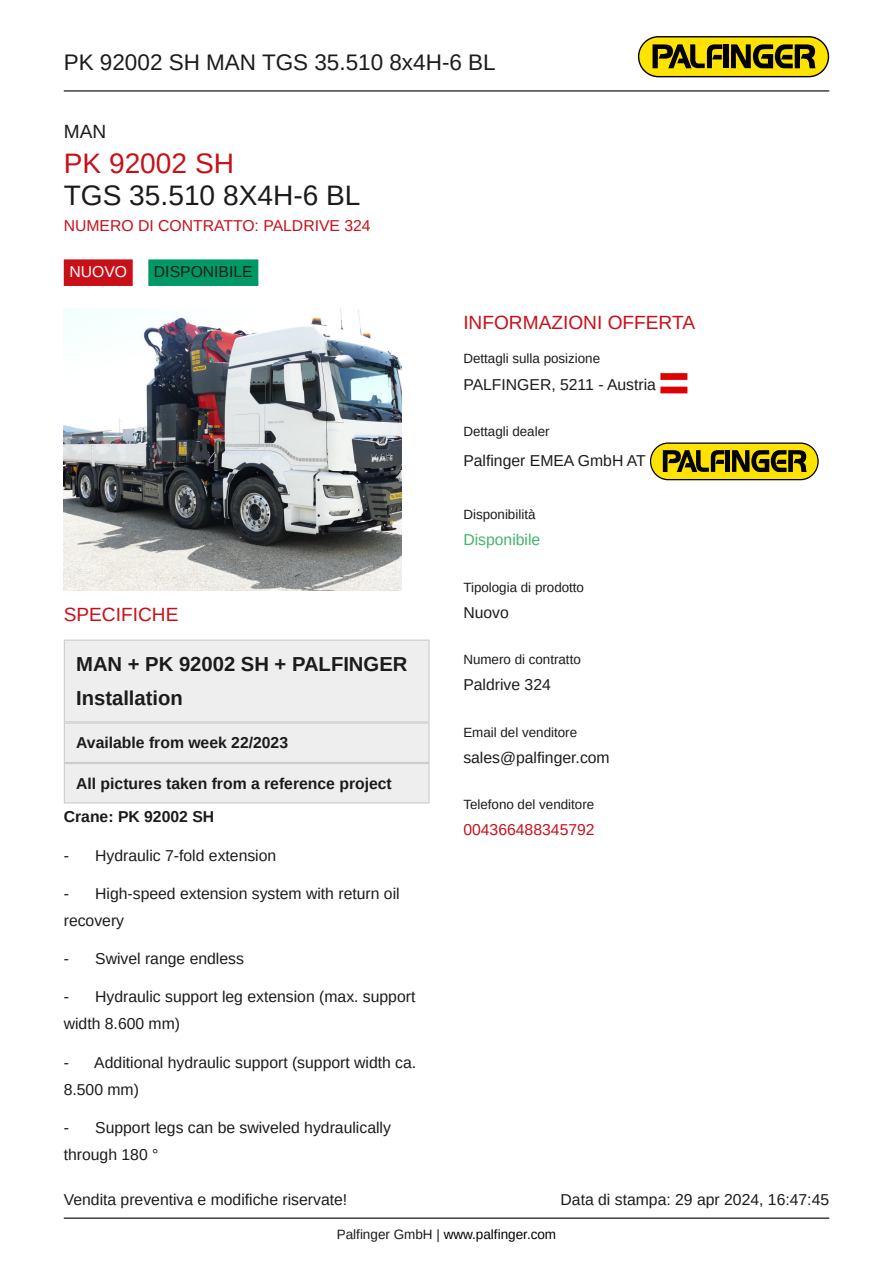
<style>
.page{position:relative;width:893px;height:1263px;background:#fff}
.page>*{position:absolute;margin:0;border:0;box-sizing:border-box;transform-origin:0 0}
.t1{font:28.2px "Arimo";color:#1b1b1b}
.t2{font:28.2px "Arimo";color:#c91019}
.t3{font:22.5px "Arimo";color:#1b1b1b}
.t4{font:20.25px/34.7px "Arimo";color:#1b1b1b}
.t5{font:19.2px "Arimo";color:#c91019}
.t6{font:19.2px "Arimo";color:#1b1b1b}
.t7{font:15.75px/27px "Arimo";color:#1b1b1b}
.t8{font:15.75px "Arimo";color:#c91019}
.t9{font:15.75px "Arimo";color:#43b36c}
.t10{font:15.75px "Arimo";color:#fff}
.t11{font:13.5px "Arimo";color:#000}
.t12{font:13.35px "Arimo";color:#1b1b1b}
.s1{color:#1b1b1b}
</style>
<div class="page">
<hr style="left:64px;top:90px;width:765px;height:1px;background:#000">
<hr style="left:64px;top:1217px;width:765px;height:2px;background:#000">
<svg style="left:638px;top:36px;width:191px;height:41px;background:#a3930b"></svg>
<div style="left:64px;top:259px;width:69px;height:27px;background:#c91019"></div>
<div style="left:148px;top:259px;width:110px;height:27px;background:#096"></div>
<img style="left:64px;top:309px;width:337px;height:281px">
<div style="left:64px;top:639px;width:366px;height:164px;background:#eee"></div>
<svg style="left:660px;top:373px;width:27px;height:20px"></svg>
<svg style="left:650px;top:442px;width:169px;height:38px;background:#a5940f"></svg>
<h2 class="t3" style="left:64px;top:53px;width:433px">PK 92002 SH MAN TGS 35.510 8x4H-6 BL</h2>
<p class="t6" style="left:64px;top:124px;width:44px">MAN</p>
<h1 class="t2" style="left:64px;top:152px;width:172px">PK 92002 SH</h1>
<h1 class="t1" style="left:64px;top:185px;width:298px">TGS 35.510 8X4H-6 BL</h1>
<p class="t8" style="left:64px;top:219px;width:308px">NUMERO DI CONTRATTO: PALDRIVE 324</p>
<p class="t10" style="left:69px;top:265px;width:59px">NUOVO</p>
<p class="t7" style="left:154px;top:259px;width:100px">DISPONIBILE</p>
<p class="t5" style="left:64px;top:607px;width:116px">SPECIFICHE</p>
<p class="t4" style="left:76px;top:647px;width:333px">MAN + PK 92002 SH + PALFINGER<br>Installation</p>
<p class="t7" style="left:76px;top:729px;width:213px">Available from week 22/2023</p>
<p class="t7" style="left:64px;top:767px;width:330px;line-height:33.8px;text-indent:12px">All pictures taken from a reference project<br>Crane: PK 92002 SH</p>
<p class="t7" style="left:64px;top:842px;width:7px">-</p>
<p class="t7" style="left:95px;top:842px;width:183px">Hydraulic 7-fold extension</p>
<p class="t7" style="left:64px;top:880px;width:7px">-</p>
<p class="t7" style="left:64px;top:880px;width:337px;text-indent:31px">High-speed extension system with return oil recovery</p>
<p class="t7" style="left:64px;top:945px;width:7px">-</p>
<p class="t7" style="left:95px;top:945px;width:150px">Swivel range endless</p>
<p class="t7" style="left:64px;top:984px;width:7px">-</p>
<p class="t7" style="left:64px;top:984px;width:353px;text-indent:31px">Hydraulic support leg extension (max. support width 8.600 mm)</p>
<p class="t7" style="left:64px;top:1049px;width:7px">-</p>
<p class="t7" style="left:64px;top:1049px;width:354px;text-indent:31px">Additional hydraulic support (support width ca.<br>8.500 mm)</p>
<p class="t7" style="left:64px;top:1114px;width:7px">-</p>
<p class="t7" style="left:64px;top:1114px;width:329px;text-indent:31px">Support legs can be swiveled hydraulically through 180 °</p>
<p class="t5" style="left:463px;top:315px;width:233px">INFORMAZIONI OFFERTA</p>
<p class="t12" style="left:463px;top:353px;width:138px">Dettagli sulla posizione</p>
<p class="t7" style="left:463px;top:373px;width:194px">PALFINGER, 5211 - Austria</p>
<p class="t12" style="left:463px;top:426px;width:88px">Dettagli dealer</p>
<p class="t7" style="left:463px;top:448px;width:184px">Palfinger EMEA GmbH AT</p>
<p class="t12" style="left:463px;top:510px;width:74px">Disponibilità</p>
<p class="t9" style="left:463px;top:534px;width:79px">Disponibile</p>
<p class="t12" style="left:463px;top:582px;width:122px">Tipologia di prodotto</p>
<p class="t7" style="left:463px;top:600px;width:47px">Nuovo</p>
<p class="t12" style="left:463px;top:654px;width:119px">Numero di contratto</p>
<p class="t7" style="left:463px;top:672px;width:89px">Paldrive 324</p>
<p class="t12" style="left:463px;top:727px;width:115px">Email del venditore</p>
<p class="t7" style="left:463px;top:745px;width:148px">sales@palfinger.com</p>
<p class="t12" style="left:463px;top:799px;width:132px">Telefono del venditore</p>
<p class="t8" style="left:463px;top:823px;width:133px">004366488345792</p>
<p class="t7" style="left:64px;top:1188px;width:285px">Vendita preventiva e modifiche riservate!</p>
<p class="t7" style="left:561px;top:1188px;width:270px">Data di stampa: 29 apr 2024, 16:47:45</p>
<p class="t11" style="left:337px;top:1229px;width:221px"><span class="s1">Palfinger GmbH |</span> www.palfinger.com</p>
</div>
